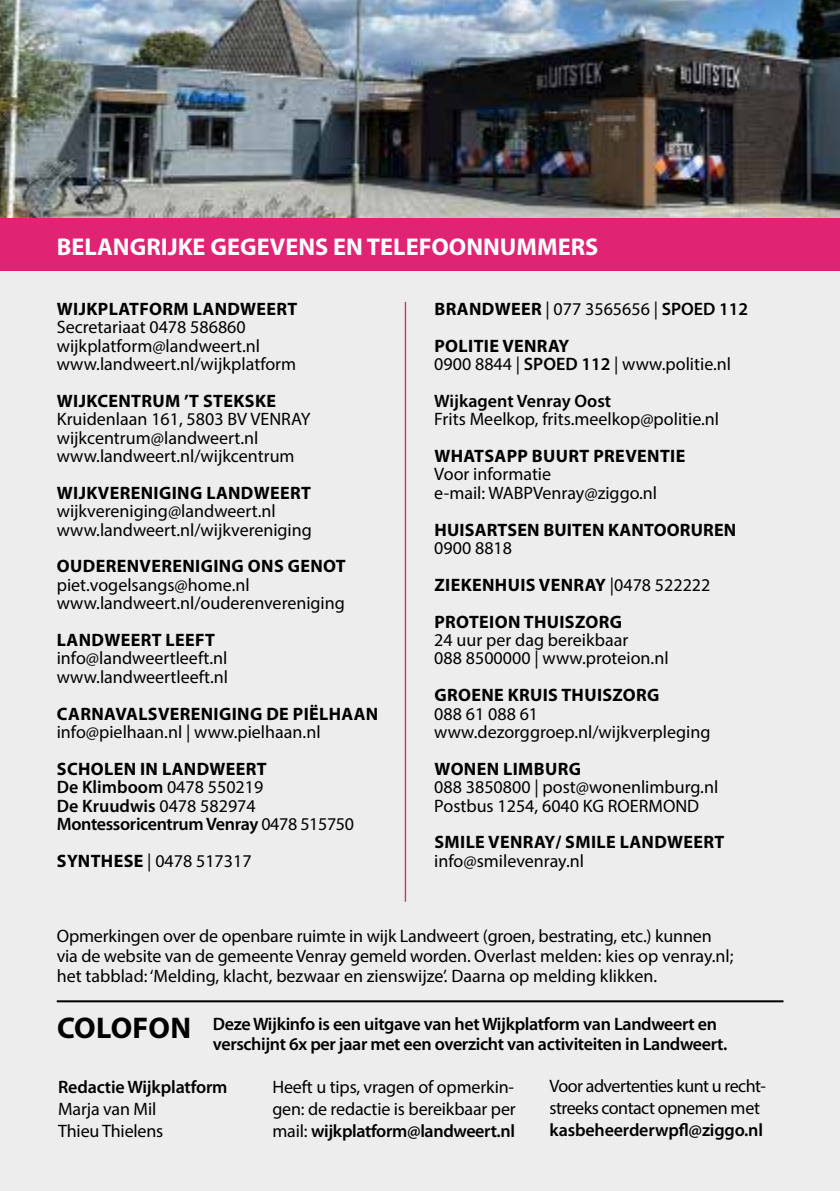
<style>
.page{position:relative;width:840px;height:1191px;background:#fff}
.page>*{position:absolute;margin:0;border:0;box-sizing:border-box;transform-origin:0 0}
.t1{font:700 30px "Myriad Pro";letter-spacing:.01em;color:#000}
.t2{font:700 24.2px "Myriad Pro";color:#fff}
.t3{font:18px/18.4px "Myriad Pro";color:#000}
.t4{font:700 18px/36.8px "Myriad Pro";letter-spacing:.02em;color:#000}
.t5{font:600 18px/18.4px "Myriad Pro";letter-spacing:-.02em;color:#000}
.t6{font:600 18px/36.8px "Myriad Pro";color:#000}
.t7{font:18px/22px "Myriad Pro";letter-spacing:-.03em;color:#000}
.s1{font-weight:700}
.s2{font-weight:400}
.s3{font-weight:600}
</style>
<div class="page">
<div style="left:0;top:213px;width:839px;height:978px;background:#ededed"></div>
<img style="left:0;top:0;width:839px;height:218px">
<hr style="left:404px;top:302px;width:2px;height:599px;background:#e12373">
<div style="left:0;top:218px;width:839px;height:53px;background:#e12373"></div>
<hr style="left:57px;top:1000px;width:726px;height:2px;background:#000">
<h2 class="t2" style="left:57px;top:231px;width:542px">BELANGRIJKE GEGEVENS EN TELEFOONNUMMERS</h2>
<p class="t4" style="left:57px;top:290px;width:242px">WIJKPLATFORM LANDWEERT</p>
<p class="t3" style="left:57px;top:318px;width:241px">Secretariaat 0478 586860 wijkplatform@landweert.nl www.landweert.nl/wijkplatform</p>
<p class="t4" style="left:57px;top:382px;width:220px">WIJKCENTRUM ’T STEKSKE</p>
<p class="t3" style="left:57px;top:410px;width:255px">Kruidenlaan 161, 5803 BV VENRAY wijkcentrum@landweert.nl www.landweert.nl/wijkcentrum</p>
<p class="t4" style="left:57px;top:474px;width:255px">WIJKVERENIGING LANDWEERT</p>
<p class="t3" style="left:57px;top:502px;width:256px">wijkvereniging@landweert.nl www.landweert.nl/wijkvereniging</p>
<p class="t4" style="left:57px;top:547px;width:290px">OUDERENVERENIGING ONS GENOT</p>
<p class="t3" style="left:57px;top:575px;width:289px">piet.vogelsangs@home.nl www.landweert.nl/ouderenvereniging</p>
<p class="t4" style="left:57px;top:621px;width:159px">LANDWEERT LEEFT</p>
<p class="t3" style="left:57px;top:649px;width:173px">info@landweertleeft.nl www.landweertleeft.nl</p>
<p class="t4" style="left:57px;top:694px;width:323px">CARNAVALSVERENIGING DE PIËLHAAN</p>
<p class="t3" style="left:57px;top:722px;width:265px">info@pielhaan.nl | www.pielhaan.nl</p>
<p class="t5" style="left:57px;top:759px;width:298px"><span class="s1">SCHOLEN IN LANDWEERT<br></span>De Klimboom <span class="s2">0478 550219<br></span>De Kruudwis <span class="s2">0478 582974<br></span>Montessoricentrum Venray <span class="s2">0478 515750</span></p>
<p class="t3" style="left:57px;top:851px;width:196px"><span class="s1">SYNTHESE</span> | 0478 517317</p>
<p class="t4" style="left:434px;top:290px;width:315px">BRANDWEER <span class="s2">| 077 3565656 |</span> <span class="s3">SPOED 112<br></span>POLITIE VENRAY</p>
<p class="t6" style="left:434px;top:345px;width:298px"><span class="s2">0900 8844 |</span> SPOED 112 <span class="s2">| www.politie.nl<br></span>Wijkagent Venray Oost</p>
<p class="t3" style="left:434px;top:409px;width:286px">Frits Meelkop, frits.meelkop@politie.nl</p>
<p class="t4" style="left:434px;top:437px;width:252px">WHATSAPP BUURT PREVENTIE</p>
<p class="t3" style="left:434px;top:465px;width:224px">Voor informatie<br>e-mail: WABPVenray@ziggo.nl</p>
<p class="t4" style="left:434px;top:510px;width:303px">HUISARTSEN BUITEN KANTOORUREN</p>
<p class="t4" style="left:434px;top:529px;width:277px"><span class="s2">0900 8818<br></span>ZIEKENHUIS VENRAY <span class="s2">|0478 522222<br></span>PROTEION THUISZORG</p>
<p class="t3" style="left:434px;top:630px;width:236px">24 uur per dag bereikbaar<br>088 8500000 | www.proteion.nl</p>
<p class="t4" style="left:434px;top:676px;width:226px">GROENE KRUIS THUISZORG</p>
<p class="t3" style="left:434px;top:704px;width:277px">088 61 088 61 www.dezorggroep.nl/wijkverpleging</p>
<p class="t4" style="left:434px;top:749px;width:148px">WONEN LIMBURG</p>
<p class="t3" style="left:434px;top:777px;width:285px">088 3850800 | post@wonenlimburg.nl<br>Postbus 1254, 6040 KG ROERMOND</p>
<p class="t4" style="left:434px;top:823px;width:291px">SMILE VENRAY/ SMILE LANDWEERT</p>
<p class="t3" style="left:434px;top:851px;width:151px">info@smilevenray.nl</p>
<p class="t3" style="left:57px;top:925px;width:678px;line-height:20px">Opmerkingen over de openbare ruimte in wijk Landweert (groen, bestrating, etc.) kunnen via de website van de gemeente Venray gemeld worden. Overlast melden: kies op venray.nl; het tabblad: ‘Melding, klacht, bezwaar en zienswijze’. Daarna op melding klikken.</p>
<h1 class="t1" style="left:57px;top:1008px;width:135px">COLOFON</h1>
<p class="t5" style="left:213px;top:1013px;width:516px;line-height:20px">Deze Wijkinfo is een uitgave van het Wijkplatform van Landweert en verschijnt 6x per jaar met een overzicht van activiteiten in Landweert.</p>
<p class="t5" style="left:58px;top:1077px;width:171px">Redactie Wijkplatform</p>
<p class="t3" style="left:58px;top:1097px;width:107px;line-height:22px">Marja van Mil<br>Thieu Thielens</p>
<p class="t3" style="left:272px;top:1075px;width:245px;line-height:22px;text-align:justify">Heeft u tips, vragen of opmerkin&shy;gen: de redactie is bereikbaar per mail: <span class="s3">wijkplatform@landweert.nl</span></p>
<p class="t7" style="left:549px;top:1075px;width:218px">Voor advertenties kunt u recht&shy;streeks contact opnemen met</p>
<p class="t5" style="left:549px;top:1120px;width:215px">kasbeheerderwpfl@ziggo.nl</p>
</div>
